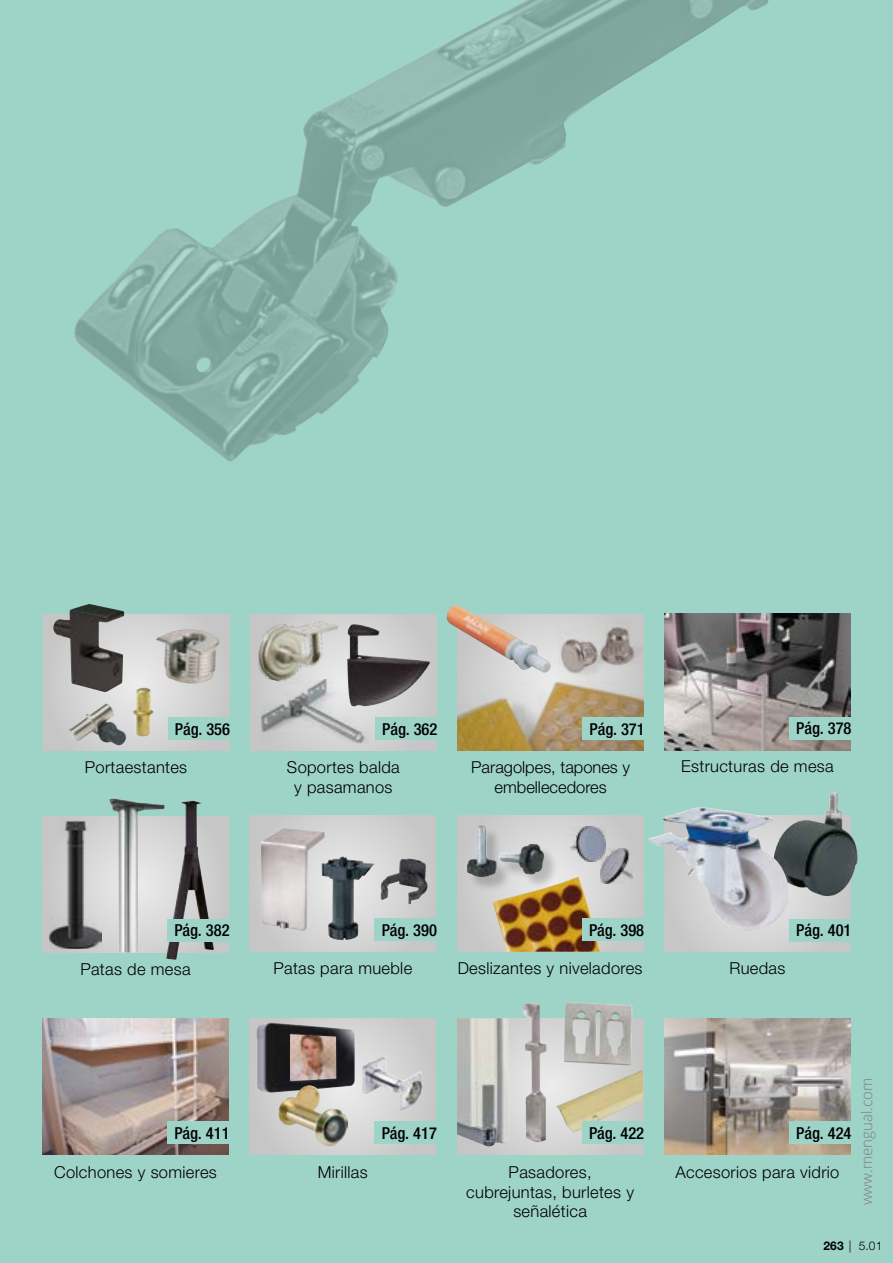
<style>
.page{position:relative;width:893px;height:1263px;background:#9ed3c7}
.page>*{position:absolute;margin:0;border:0;box-sizing:border-box;transform-origin:0 0}
.t1{font:300 16.5px/19.8px "Helvetica Neue LT Pro";letter-spacing:.02em;color:#000;text-align:center}
.t2{font:500 condensed 16.5px "Helvetica Neue LT Pro";color:#000}
.t3{font:300 16.5px/19.8px "Helvetica Neue LT Pro";color:#000;text-align:center}
.t4{font:300 15px "Open Sans";color:#808080}
.t5{font:300 12px "Helvetica Neue LT Pro";color:#000}
.s1{font-weight:700}
</style>
<div class="page">
<img style="left:664px;top:1018px;width:186px;height:136px">
<svg style="left:457px;top:1018px;width:186px;height:136px;background:#d5d5d5"></svg>
<img style="left:43px;top:1018px;width:186px;height:136px">
<img style="left:564px;top:1002px;width:69px;height:63px">
<img style="left:457px;top:1018px;width:51px;height:129px">
<img style="left:556px;top:1069px;width:87px;height:64px">
<img style="left:523px;top:1002px;width:24px;height:140px">
<svg style="left:250px;top:1018px;width:186px;height:136px;background:#cecfce"></svg>
<img style="left:664px;top:614px;width:186px;height:136px">
<svg style="left:457px;top:815px;width:186px;height:137px;background:#ccc"></svg>
<img style="left:492px;top:876px;width:108px;height:76px">
<svg style="left:664px;top:816px;width:186px;height:136px;background:#909494"></svg>
<img style="left:256px;top:1021px;width:99px;height:71px">
<img style="left:290px;top:1034px;width:46px;height:47px">
<img style="left:276px;top:1085px;width:74px;height:65px">
<img style="left:362px;top:1056px;width:71px;height:55px">
<svg style="left:250px;top:815px;width:186px;height:137px;background:#c7c7c7"></svg>
<svg style="left:43px;top:614px;width:186px;height:137px;background:#d1d1d1"></svg>
<img style="left:825px;top:792px;width:7px;height:28px">
<div style="left:468px;top:828px;width:92px;height:64px;background:#000;opacity:.2"></div>
<img style="left:467px;top:826px;width:30px;height:51px">
<img style="left:322px;top:856px;width:53px;height:84px">
<img style="left:380px;top:858px;width:28px;height:42px">
<svg style="left:458px;top:614px;width:186px;height:137px"></svg>
<svg style="left:250px;top:614px;width:186px;height:137px;background:#cccdcc"></svg>
<img style="left:261px;top:827px;width:64px;height:104px">
<img style="left:69px;top:688px;width:86px;height:58px">
<img style="left:261px;top:679px;width:109px;height:64px">
<img style="left:155px;top:629px;width:64px;height:56px">
<img style="left:458px;top:681px;width:186px;height:69px">
<svg style="left:43px;top:816px;width:186px;height:136px;background:#cccccb"></svg>
<img style="left:109px;top:798px;width:56px;height:154px">
<img style="left:521px;top:619px;width:123px;height:81px">
<img style="left:258px;top:616px;width:81px;height:72px">
<img style="left:166px;top:801px;width:48px;height:159px">
<img style="left:447px;top:605px;width:105px;height:69px">
<img style="left:648px;top:807px;width:140px;height:124px">
<img style="left:601px;top:848px;width:32px;height:35px">
<img style="left:566px;top:826px;width:40px;height:35px">
<img style="left:50px;top:821px;width:52px;height:128px">
<img style="left:53px;top:604px;width:71px;height:88px">
<img style="left:347px;top:624px;width:83px;height:82px">
<div style="left:789px;top:717px;width:62px;height:22px;background:#9ed3c7"></div>
<div style="left:168px;top:1121px;width:62px;height:23px;background:#9ed3c7"></div>
<div style="left:168px;top:718px;width:62px;height:22px;background:#9ed3c7"></div>
<div style="left:582px;top:919px;width:62px;height:22px;background:#9ed3c7"></div>
<div style="left:582px;top:1121px;width:62px;height:23px;background:#9ed3c7"></div>
<div style="left:583px;top:718px;width:62px;height:22px;background:#9ed3c7"></div>
<div style="left:375px;top:919px;width:62px;height:22px;background:#9ed3c7"></div>
<div style="left:375px;top:1121px;width:62px;height:23px;background:#9ed3c7"></div>
<div style="left:375px;top:718px;width:62px;height:22px;background:#9ed3c7"></div>
<div style="left:789px;top:919px;width:62px;height:22px;background:#9ed3c7"></div>
<div style="left:789px;top:1121px;width:62px;height:23px;background:#9ed3c7"></div>
<div style="left:168px;top:919px;width:62px;height:23px;background:#9ed3c7"></div>
<img style="left:74px;top:0;width:695px;height:462px">
<p class="t2" style="left:175px;top:719px;width:57px">Pág. 356</p>
<p class="t2" style="left:382px;top:719px;width:57px">Pág. 362</p>
<p class="t2" style="left:589px;top:719px;width:57px">Pág. 371</p>
<p class="t2" style="left:796px;top:718px;width:57px">Pág. 378</p>
<p class="t1" style="left:287px;top:757px;width:114px">Soportes balda y pasamanos</p>
<p class="t1" style="left:85px;top:757px;width:104px">Portaestantes</p>
<p class="t3" style="left:471px;top:757px;width:160px">Paragolpes, tapones y embellecedores</p>
<p class="t1" style="left:681px;top:756px;width:154px">Estructuras de mesa</p>
<p class="t2" style="left:174px;top:921px;width:57px">Pág. 382</p>
<p class="t2" style="left:382px;top:920px;width:57px">Pág. 390</p>
<p class="t2" style="left:589px;top:920px;width:57px">Pág. 398</p>
<p class="t2" style="left:796px;top:920px;width:57px">Pág. 401</p>
<p class="t1" style="left:80px;top:958px;width:112px">Patas de mesa</p>
<p class="t1" style="left:273px;top:958px;width:140px">Patas para mueble</p>
<p class="t1" style="left:458px;top:958px;width:186px">Deslizantes y niveladores</p>
<p class="t1" style="left:729px;top:958px;width:58px">Ruedas</p>
<p class="t2" style="left:174px;top:1123px;width:57px">Pág. 411</p>
<p class="t1" style="left:54px;top:1162px;width:164px">Colchones y somieres</p>
<p class="t1" style="left:318px;top:1162px;width:51px">Mirillas</p>
<p class="t2" style="left:382px;top:1123px;width:57px">Pág. 417</p>
<p class="t2" style="left:589px;top:1123px;width:57px">Pág. 422</p>
<p class="t2" style="left:796px;top:1123px;width:57px">Pág. 424</p>
<p class="t1" style="left:509px;top:1162px;width:85px">Pasadores,</p>
<p class="t1" style="left:675px;top:1162px;width:166px">Accesorios para vidrio</p>
<p class="t1" style="left:466px;top:1181px;width:169px">cubrejuntas, burletes y señalética</p>
<p class="t4" style="left:856px;top:1205px;width:129px;rotate:-90deg">www.mengual.com</p>
<p class="t5" style="left:823px;top:1238px;width:60px"><span class="s1">263</span> | 5.01</p>
</div>
